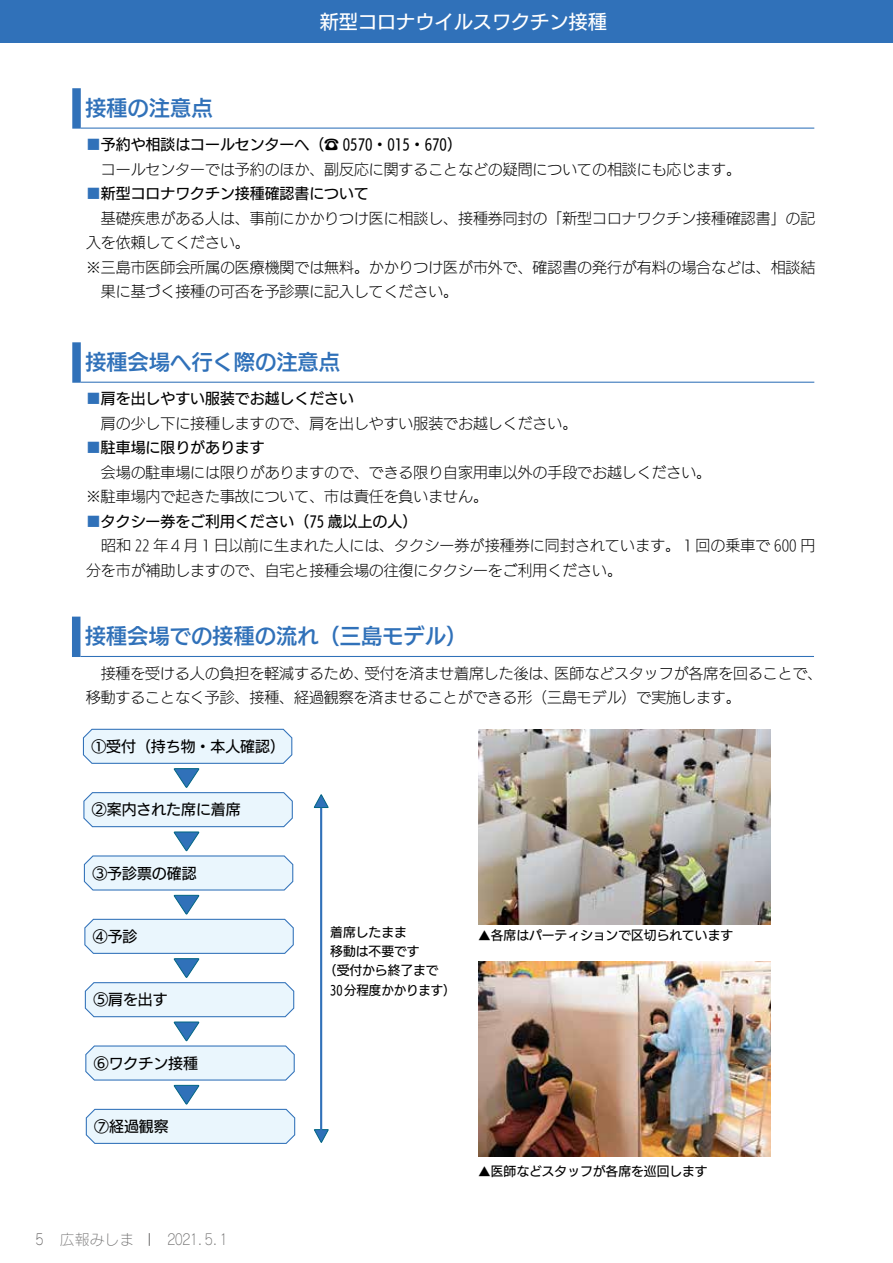
<style>
.page{position:relative;width:893px;height:1263px;background:#fff}
.page>*{position:absolute;margin:0;border:0;box-sizing:border-box;transform-origin:0 0}
.t1{font:21.3px "UD Kakugo Large Pro DB";color:#3071b9}
.t2{font:19.2px "UD Kakugo Large Pro M";color:#fff}
.t3{font:14.85px/24.5px "UD Kakugo Large Pro L";color:#000}
.t4{font:14.85px "UD Kakugo Large Pro M";color:#000}
.t5{font:14.85px "Rodin Cattleya Pro L";color:#727171}
.t6{font:12.75px "UD Kakugo Large Pro M";color:#000}
.s1{color:#3071b9}
.s2{font-family:"UD Mincho Pro M"}
.s3{color:#595757}
</style>
<div class="page">
<div style="left:0;top:0;width:893px;height:43px;background:#3071b9"></div>
<div style="left:72px;top:342px;width:9px;height:41px;background:#3071b9"></div>
<hr style="left:81px;top:382px;width:733px;height:1px;background:#3071b9">
<div style="left:72px;top:617px;width:8px;height:40px;background:#3071b9"></div>
<hr style="left:80px;top:656px;width:734px;height:1px;background:#3071b9">
<svg style="left:82px;top:728px;width:214px;height:416px"></svg>
<svg style="left:314px;top:1129px;width:14px;height:14px"></svg>
<svg style="left:314px;top:794px;width:14px;height:13px"></svg>
<hr style="left:320px;top:808px;width:2px;height:324px;background:#3071b9">
<img style="left:478px;top:729px;width:292px;height:195px">
<img style="left:478px;top:962px;width:292px;height:195px">
<div style="left:72px;top:88px;width:9px;height:41px;background:#3071b9"></div>
<hr style="left:81px;top:128px;width:733px;height:1px;background:#3071b9">
<svg style="left:149px;top:1233px;width:1px;height:13px"></svg>
<p class="t2" style="left:320px;top:6px;width:289px">新型コロナウイルスワクチン接種</p>
<h1 class="t1" style="left:85px;top:90px;width:129px">接種の注意点</h1>
<p class="t4" style="left:86px;top:133px;width:377px"><span class="s1">■</span>予約や相談はコールセンターへ（<span class="s2">☎</span> 0570・015・670）</p>
<p class="t3" style="left:101px;top:156px;width:641px">コールセンターでは予約のほか、副反応に関することなどの疑問についての相談にも応じます。</p>
<p class="t4" style="left:86px;top:181px;width:284px"><span class="s1">■</span>新型コロナワクチン接種確認書について</p>
<p class="t3" style="left:101px;top:205px;width:716px">基礎疾患がある人は、事前にかかりつけ医に相談し、接種券同封の「新型コロナワクチン接種確認書」の記</p>
<p class="t3" style="left:86px;top:230px;width:165px">入を依頼してください。</p>
<p class="t3" style="left:86px;top:254px;width:731px">※三島市医師会所属の医療機関では無料。かかりつけ医が市外で、確認書の発行が有料の場合などは、相談結</p>
<p class="t3" style="left:101px;top:279px;width:359px">果に基づく接種の可否を予診票に記入してください。</p>
<h1 class="t1" style="left:85px;top:344px;width:257px">接種会場へ行く際の注意点</h1>
<p class="t4" style="left:86px;top:387px;width:269px"><span class="s1">■</span>肩を出しやすい服装でお越しください</p>
<p class="t3" style="left:86px;top:410px;width:493px">　肩の少し下に接種しますので、肩を出しやすい服装でお越しください。</p>
<p class="t4" style="left:86px;top:435px;width:180px"><span class="s1">■</span>駐車場に限りがあります</p>
<p class="t3" style="left:86px;top:459px;width:627px">　会場の駐車場には限りがありますので、できる限り自家用車以外の手段でお越しください。※駐車場内で起きた事故について、市は責任を負いません。</p>
<p class="t4" style="left:86px;top:509px;width:333px"><span class="s1">■</span>タクシー券をご利用ください（75 歳以上の人）</p>
<p class="t3" style="left:86px;top:533px;width:731px">　昭和 22 年４月１日以前に生まれた人には、タクシー券が接種券に同封されています。１回の乗車で 600 円分を市が補助しますので、自宅と接種会場の往復にタクシーをご利用ください。</p>
<h1 class="t1" style="left:85px;top:619px;width:384px">接種会場での接種の流れ（三島モデル）</h1>
<p class="t3" style="left:86px;top:660px;width:738px">　接種を受ける人の負担を軽減するため、受付を済ませ着席した後は、医師などスタッフが各席を回ることで、移動することなく予診、接種、経過観察を済ませることができる形（三島モデル）で実施します。</p>
<p class="t4" style="left:91px;top:734px;width:195px">①受付（持ち物・本人確認）</p>
<p class="t4" style="left:92px;top:798px;width:150px">②案内された席に着席</p>
<p class="t4" style="left:92px;top:861px;width:106px">③予診票の確認</p>
<p class="t4" style="left:93px;top:924px;width:46px">④予診</p>
<p class="t4" style="left:93px;top:988px;width:76px">⑤肩を出す</p>
<p class="t4" style="left:94px;top:1051px;width:106px">⑥ワクチン接種</p>
<p class="t4" style="left:94px;top:1114px;width:76px">⑦経過観察</p>
<p class="t5" style="left:36px;top:1230px;width:100px"><span class="s3">5</span> 広報みしま</p>
<p class="t5" style="left:168px;top:1230px;width:61px">２０２1．5．1</p>
<p class="t6" style="left:330px;top:922px;width:78px">着席したまま</p>
<p class="t6" style="left:330px;top:941px;width:91px">移動は不要です</p>
<p class="t6" style="left:324px;top:960px;width:116px">（受付から終了まで</p>
<p class="t6" style="left:330px;top:979px;width:127px">30分程度かかります）</p>
<p class="t6" style="left:478px;top:925px;width:257px">▲各席はパーティションで区切られています</p>
<p class="t6" style="left:478px;top:1161px;width:231px">▲医師などスタッフが各席を巡回します</p>
</div>
